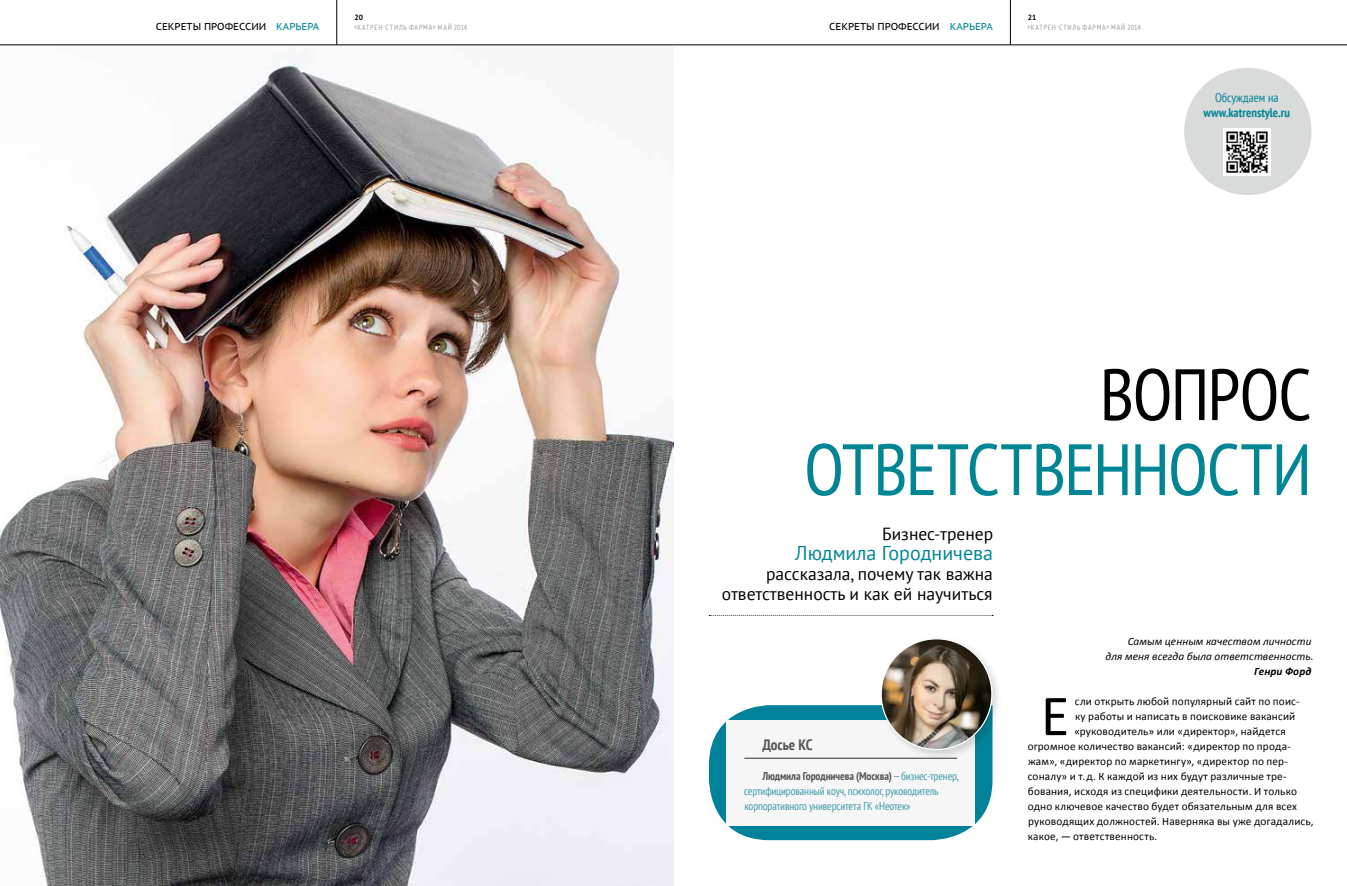
<style>
.page{position:relative;width:1347px;height:886px;background:#fff}
.page>*{position:absolute;margin:0;border:0;box-sizing:border-box;transform-origin:0 0}
.t1{font:condensed 72.5px "PT Sans";letter-spacing:-.02em;color:#008595}
.t2{font:condensed 72.5px "PT Sans";letter-spacing:-.02em;color:#000}
.t3{font:58.5px "Calibri";color:#000}
.t4{font:20px "PT Sans";color:#008595}
.t5{font:17.5px/20px "PT Sans";color:#000;text-align:right}
.t6{font:700 condensed 15px "PT Sans";color:#565655}
.t7{font:700 condensed 12.5px "PT Sans";color:#008595}
.t8{font:condensed 12.5px "PT Sans";color:#008595}
.t9{font:11.25px "Calibri";letter-spacing:.015em;color:#000}
.t10{font:condensed 11.25px/15px "PT Sans";letter-spacing:-.01em;color:#3f9aa8}
.t11{font:italic 11.25px/15px "Calibri";letter-spacing:.005em;color:#000;text-align:right}
.t12{font:italic 700 11.25px "Calibri";letter-spacing:.005em;color:#000}
.t13{font:10px "PT Sans Caption";color:#000}
.t14{font:condensed 7.5px "PT Sans";letter-spacing:.105em;color:#9c9c9d}
.t15{font:700 7.5px "PT Sans";color:#000}
.s1{color:#008595}
.s2{font-weight:700;color:#565655}
</style>
<div class="page">
<img style="left:0;top:59px;width:673px;height:827px">
<svg style="left:709px;top:615px;width:284px;height:1px"></svg>
<svg style="left:709px;top:705px;width:283px;height:135px"></svg>
<div style="left:726px;top:720px;width:248px;height:105px;background:#f6f6f6"></div>
<hr style="left:744px;top:757px;width:213px;height:2px;background:#565655">
<div style="left:877px;top:635px;width:126px;height:125px;background:#000;opacity:.15"></div>
<img style="left:881px;top:639px;width:111px;height:110px;border-radius:55px">
<div style="left:1184px;top:68px;width:127px;height:127px;background:#d9dada;border-radius:50%"></div>
<img style="left:1223px;top:129px;width:47px;height:47px">
<hr style="left:336px;top:0;width:1px;height:45px;background:#000">
<hr style="left:1010px;top:0;width:1px;height:45px;background:#000">
<hr style="left:0;top:45px;width:673px;height:1px;background:#000">
<hr style="left:673px;top:45px;width:673px;height:1px;background:#000">
<p class="t15" style="left:354px;top:12px;width:10px">20</p>
<p class="t15" style="left:1028px;top:13px;width:10px">21</p>
<p class="t13" style="left:156px;top:20px;width:165px">СЕКРЕТЫ ПРОФЕССИИ <span class="s1">КАРЬЕРА</span></p>
<p class="t13" style="left:829px;top:20px;width:165px">СЕКРЕТЫ ПРОФЕССИИ <span class="s1">КАРЬЕРА</span></p>
<p class="t14" style="left:354px;top:23px;width:115px">«КАТРЕН-СТИЛЬ ФАРМА» МАЙ 2014</p>
<p class="t14" style="left:1027px;top:23px;width:115px">«КАТРЕН-СТИЛЬ ФАРМА» МАЙ 2014</p>
<p class="t8" style="left:1215px;top:89px;width:65px">Обсуждаем на</p>
<p class="t7" style="left:1203px;top:104px;width:88px">www.katrenstyle.ru</p>
<h1 class="t2" style="left:1099px;top:348px;width:213px">ВОПРОС</h1>
<h1 class="t1" style="left:804px;top:423px;width:509px">ОТВЕТСТВЕННОСТИ</h1>
<h3 class="t5" style="left:882px;top:523px;width:113px">Бизнес-тренер</h3>
<h3 class="t4" style="left:795px;top:540px;width:199px">Людмила Городничева</h3>
<h3 class="t5" style="left:722px;top:563px;width:272px">рассказала, почему так важна ответственность и как ей научиться</h3>
<p class="t11" style="left:1105px;top:633px;width:210px">Самым ценным качеством личности<br>для меня всегда была ответственность.</p>
<p class="t12" style="left:1254px;top:664px;width:59px">Генри Форд</p>
<h2 class="t3" style="left:1040px;top:679px;width:30px">Е</h2>
<p class="t9" style="left:1075px;top:694px;width:226px">сли открыть любой популярный сайт по поис‑</p>
<p class="t9" style="left:1075px;top:709px;width:222px">ку работы и написать в поисковике вакансий</p>
<p class="t9" style="left:1074px;top:724px;width:213px">«руководитель» или «директор», найдется</p>
<p class="t9" style="left:1027px;top:739px;width:265px">огромное количество вакансий: «директор по прода‑</p>
<p class="t9" style="left:1028px;top:754px;width:261px">жам», «директор по маркетингу», «директор по пер‑</p>
<p class="t9" style="left:1027px;top:769px;width:260px">соналу» и т. д. К каждой из них будут различные тре‑</p>
<p class="t9" style="left:1027px;top:784px;width:270px">бования, исходя из специфики деятельности. И только</p>
<p class="t9" style="left:1027px;top:799px;width:271px">одно ключевое качество будет обязательным для всех</p>
<p class="t9" style="left:1028px;top:814px;width:287px">руководящих должностей. Наверняка вы уже догадались,</p>
<p class="t9" style="left:1027px;top:829px;width:131px">какое, — ответственность.</p>
<h3 class="t6" style="left:762px;top:735px;width:52px">Досье КС</h3>
<p class="t10" style="left:744px;top:768px;width:216px;text-indent:18px"><span class="s2">Людмила Городничева (Москва)</span>—бизнес-тренер, сертифицированный коуч, психолог, руководитель корпоративного университета ГК «Неотек»</p>
</div>
